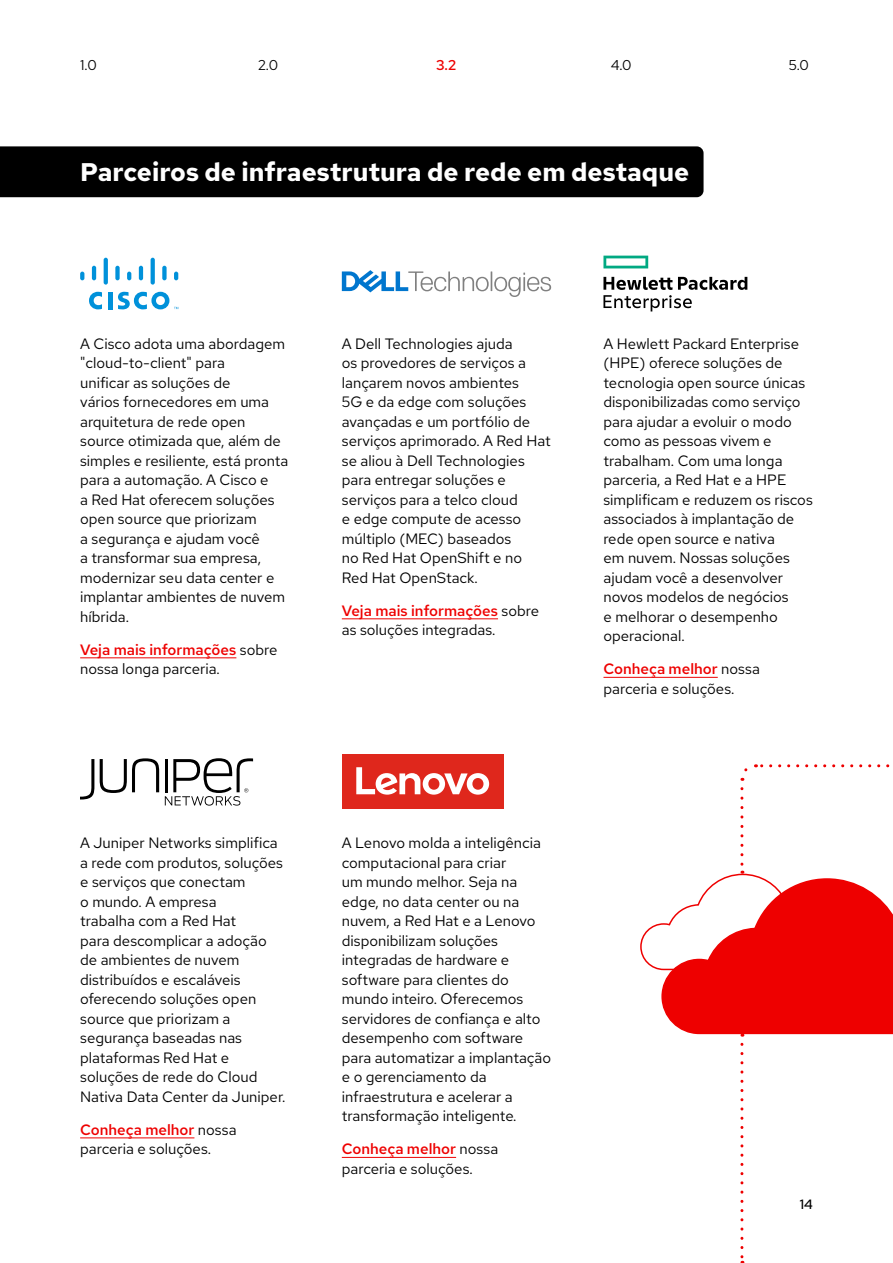
<style>
.page{position:relative;width:893px;height:1263px;background:#fff}
.page>*{position:absolute;margin:0;border:0;box-sizing:border-box;transform-origin:0 0}
.t1{font:700 25.5px "Red Hat Text";color:#fff}
.t2{font:15px/19.5px "Red Hat Text";color:#000}
.t3{font:14.25px "Red Hat Text";color:#000}
.t4{font:500 14.25px "Red Hat Text";color:#e00}
.t5{font:500 13.5px "Red Hat Display";color:#000}
.s1{font-weight:500;color:#e00}
</style>
<div class="page">
<div style="left:0;top:146px;width:703px;height:51px;background:#000"></div>
<svg style="left:342px;top:270px;width:209px;height:27px"></svg>
<hr style="left:342px;top:618px;width:156px;height:1px;background:#e00">
<svg style="left:603px;top:256px;width:45px;height:12px"></svg>
<svg style="left:603px;top:277px;width:144px;height:34px"></svg>
<hr style="left:603px;top:677px;width:115px;height:1px;background:#e00">
<div style="left:342px;top:755px;width:162px;height:54px;background:#df271c"></div>
<svg style="left:356px;top:767px;width:133px;height:28px"></svg>
<hr style="left:342px;top:1157px;width:114px;height:1px;background:#e00">
<svg style="left:100px;top:758px;width:59px;height:35px"></svg>
<svg style="left:80px;top:759px;width:14px;height:40px"></svg>
<svg style="left:165px;top:758px;width:88px;height:48px"></svg>
<hr style="left:80px;top:1137px;width:114px;height:1px;background:#e00">
<hr style="left:108px;top:292px;width:4px;height:17px;background:#0091da">
<svg style="left:89px;top:292px;width:13px;height:17px"></svg>
<svg style="left:80px;top:272px;width:4px;height:8px"></svg>
<hr style="left:92px;top:266px;width:4px;height:14px;background:#0091da;border-radius:2px">
<svg style="left:104px;top:258px;width:4px;height:27px"></svg>
<div style="left:115px;top:266px;width:5px;height:14px;background:#0091da;border-radius:2px"></div>
<svg style="left:127px;top:272px;width:4px;height:8px"></svg>
<hr style="left:139px;top:266px;width:4px;height:14px;background:#0091da;border-radius:2px">
<svg style="left:151px;top:258px;width:4px;height:27px"></svg>
<div style="left:162px;top:266px;width:5px;height:14px;background:#0091da;border-radius:2px"></div>
<svg style="left:174px;top:272px;width:4px;height:8px"></svg>
<svg style="left:118px;top:292px;width:60px;height:17px"></svg>
<hr style="left:80px;top:657px;width:156px;height:1px;background:#e00">
<svg style="left:740px;top:1044px;width:3px;height:219px"></svg>
<svg style="left:740px;top:764px;width:150px;height:17px"></svg>
<svg style="left:640px;top:789px;width:253px;height:248px"></svg>
<p class="t3" style="left:80px;top:55px;width:18px">1.0</p>
<p class="t3" style="left:258px;top:55px;width:22px">2.0</p>
<p class="t4" style="left:436px;top:55px;width:22px">3.2</p>
<p class="t3" style="left:611px;top:55px;width:22px">4.0</p>
<p class="t3" style="left:789px;top:55px;width:22px">5.0</p>
<h1 class="t1" style="left:80px;top:155px;width:610px">Parceiros de infraestrutura de rede em destaque</h1>
<p class="t2" style="left:80px;top:334px;width:210px">A Cisco adota uma abordagem "cloud-to-client" para<br>unificar as soluções de<br>vários fornecedores em uma arquitetura de rede open source otimizada que, além de simples e resiliente, está pronta para a automação. A Cisco e<br>a Red Hat oferecem soluções open source que priorizam<br>a segurança e ajudam você<br>a transformar sua empresa, modernizar seu data center e implantar ambientes de nuvem híbrida.</p>
<p class="t2" style="left:80px;top:640px;width:199px"><span class="s1">Veja mais informações</span> sobre nossa longa parceria.</p>
<p class="t2" style="left:342px;top:334px;width:210px">A Dell Technologies ajuda<br>os provedores de serviços a lançarem novos ambientes<br>5G e da edge com soluções avançadas e um portfólio de serviços aprimorado. A Red Hat se aliou à Dell Technologies para entregar soluções e serviços para a telco cloud<br>e edge compute de acesso múltiplo (MEC) baseados<br>no Red Hat OpenShift e no<br>Red Hat OpenStack.</p>
<p class="t2" style="left:342px;top:601px;width:199px"><span class="s1">Veja mais informações</span> sobre as soluções integradas.</p>
<p class="t2" style="left:603px;top:334px;width:211px">A Hewlett Packard Enterprise (HPE) oferece soluções de tecnologia open source únicas disponibilizadas como serviço para ajudar a evoluir o modo como as pessoas vivem e trabalham. Com uma longa parceria, a Red Hat e a HPE simplificam e reduzem os riscos associados à implantação de rede open source e nativa<br>em nuvem. Nossas soluções ajudam você a desenvolver novos modelos de negócios<br>e melhorar o desempenho operacional.</p>
<p class="t2" style="left:603px;top:659px;width:158px"><span class="s1">Conheça melhor</span> nossa parceria e soluções.</p>
<p class="t2" style="left:80px;top:833px;width:207px">A Juniper Networks simplifica a rede com produtos, soluções e serviços que conectam<br>o mundo. A empresa<br>trabalha com a Red Hat<br>para descomplicar a adoção de ambientes de nuvem distribuídos e escaláveis oferecendo soluções open source que priorizam a segurança baseadas nas plataformas Red Hat e soluções de rede do Cloud<br>Nativa Data Center da Juniper.</p>
<p class="t2" style="left:80px;top:1120px;width:158px"><span class="s1">Conheça melhor</span> nossa parceria e soluções.</p>
<p class="t2" style="left:342px;top:833px;width:211px">A Lenovo molda a inteligência computacional para criar<br>um mundo melhor. Seja na edge, no data center ou na nuvem, a Red Hat e a Lenovo disponibilizam soluções integradas de hardware e software para clientes do mundo inteiro. Oferecemos servidores de confiança e alto desempenho com software para automatizar a implantação e o gerenciamento da infraestrutura e acelerar a transformação inteligente.</p>
<p class="t2" style="left:342px;top:1139px;width:158px"><span class="s1">Conheça melhor</span> nossa parceria e soluções.</p>
<p class="t5" style="left:800px;top:1196px;width:14px">14</p>
</div>
